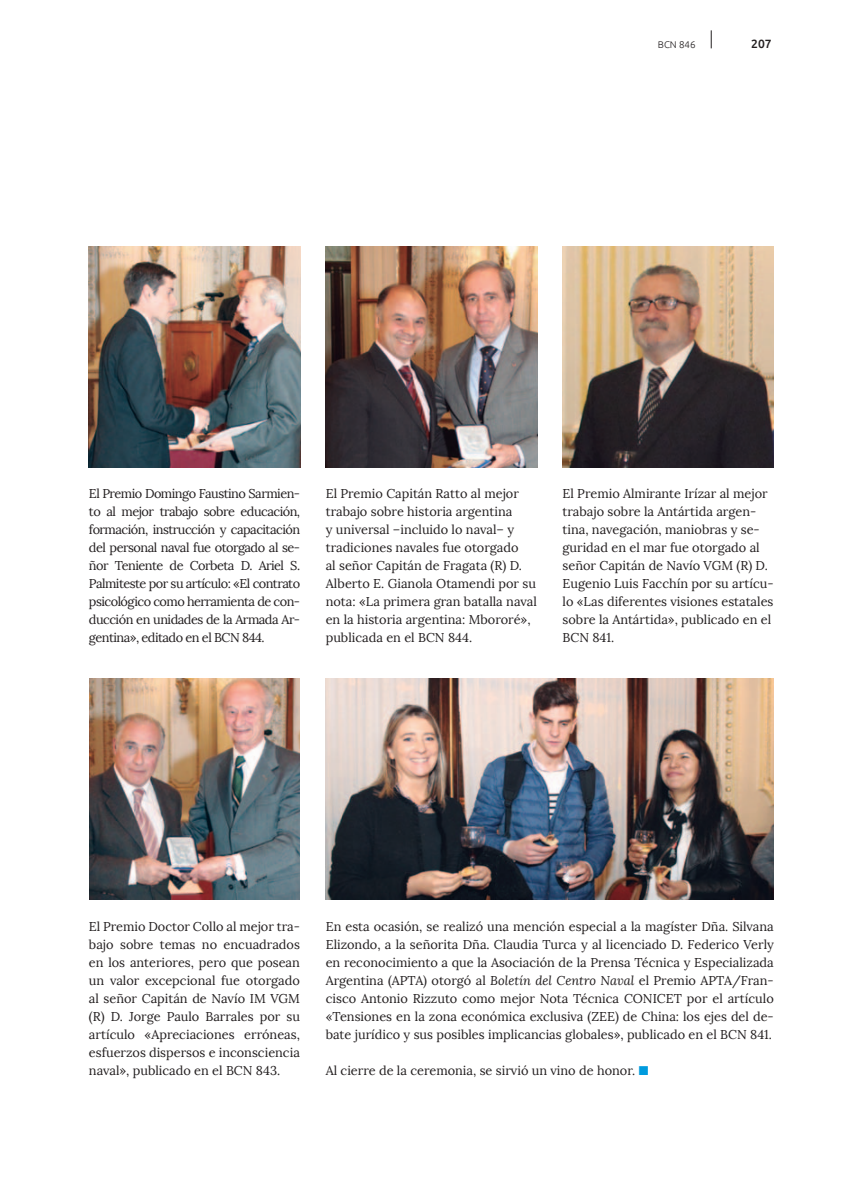
<style>
.page{position:relative;width:850px;height:1190px;background:#fff}
.page>*{position:absolute;margin:0;border:0;box-sizing:border-box;transform-origin:0 0}
.TEXTO_CORRIDO{font:12.75px/18px "Lora";color:#231f20;text-align:justify}
.t1{font:500 12px "Ubuntu";color:#231f20}
.t2{font:300 9.75px "Ubuntu";color:#231f20}
.s1{font-style:italic}
.s2{color:#009bde}
</style>
<div class="page">
<svg style="left:711px;top:30px;width:1px;height:18px"></svg>
<img style="left:89px;top:247px;width:211px;height:220px">
<img style="left:89px;top:678px;width:211px;height:221px">
<img style="left:326px;top:247px;width:211px;height:220px">
<img style="left:562px;top:247px;width:211px;height:220px">
<img style="left:326px;top:678px;width:447px;height:221px">
<p class="t2" style="left:658px;top:39px;width:39px">BCN 846</p>
<p class="t1" style="left:751px;top:37px;width:22px">207</p>
<p class="TEXTO_CORRIDO" style="left:89px;top:485px;width:213px">El Premio Domingo Faustino Sarmien&shy;to al mejor trabajo sobre educación, formación, instrucción y capacitación del personal naval fue otorgado al se&shy;ñor Teniente de Corbeta D. Ariel S.<br>Palmiteste por su artículo: «El contrato psicológico como herramienta de con&shy;ducción en unidades de la Armada Ar&shy;gentina», editado en el BCN 844.</p>
<p class="TEXTO_CORRIDO" style="left:326px;top:485px;width:212px;text-align:left">El Premio Capitán Ratto al mejor trabajo sobre historia argentina<br>y universal –incluido lo naval– y tradiciones navales fue otorgado<br>al señor Capitán de Fragata (R) D.<br>Alberto E. Gianola Otamendi por su nota: «La primera gran batalla naval en la historia argentina: Mbororé», publicada en el BCN 844.</p>
<p class="TEXTO_CORRIDO" style="left:562px;top:485px;width:213px;text-align:left">El Premio Almirante Irízar al mejor trabajo sobre la Antártida argen&shy;tina, navegación, maniobras y se&shy;guridad en el mar fue otorgado al señor Capitán de Navío VGM (R) D.<br>Eugenio Luis Facchín por su artícu&shy;lo «Las diferentes visiones estatales sobre la Antártida», publicado en el<br>BCN 841.</p>
<p class="TEXTO_CORRIDO" style="left:89px;top:917px;width:212px">El Premio Doctor Collo al mejor tra&shy;bajo sobre temas no encuadrados en los anteriores, pero que posean un valor excepcional fue otorgado al señor Capitán de Navío IM VGM (R) D. Jorge Paulo Barrales por su artículo «Apreciaciones erróneas, esfuerzos dispersos e inconsciencia naval», publicado en el BCN 843.</p>
<p class="TEXTO_CORRIDO" style="left:326px;top:917px;width:449px">En esta ocasión, se realizó una mención especial a la magíster Dña. Silvana Elizondo, a la señorita Dña. Claudia Turca y al licenciado D. Federico Verly en reconocimiento a que la Asociación de la Prensa Técnica y Especializada Argentina (APTA) otorgó al <span class="s1">Boletín del Centro Naval</span> el Premio APTA/Fran&shy;cisco Antonio Rizzuto como mejor Nota Técnica CONICET por el artículo «Tensiones en la zona económica exclusiva (ZEE) de China: los ejes del de&shy;bate jurídico y sus posibles implicancias globales», publicado en el BCN 841.</p>
<p class="TEXTO_CORRIDO" style="left:326px;top:1061px;width:324px">Al cierre de la ceremonia, se sirvió un vino de honor. <span class="s2">■</span></p>
</div>
